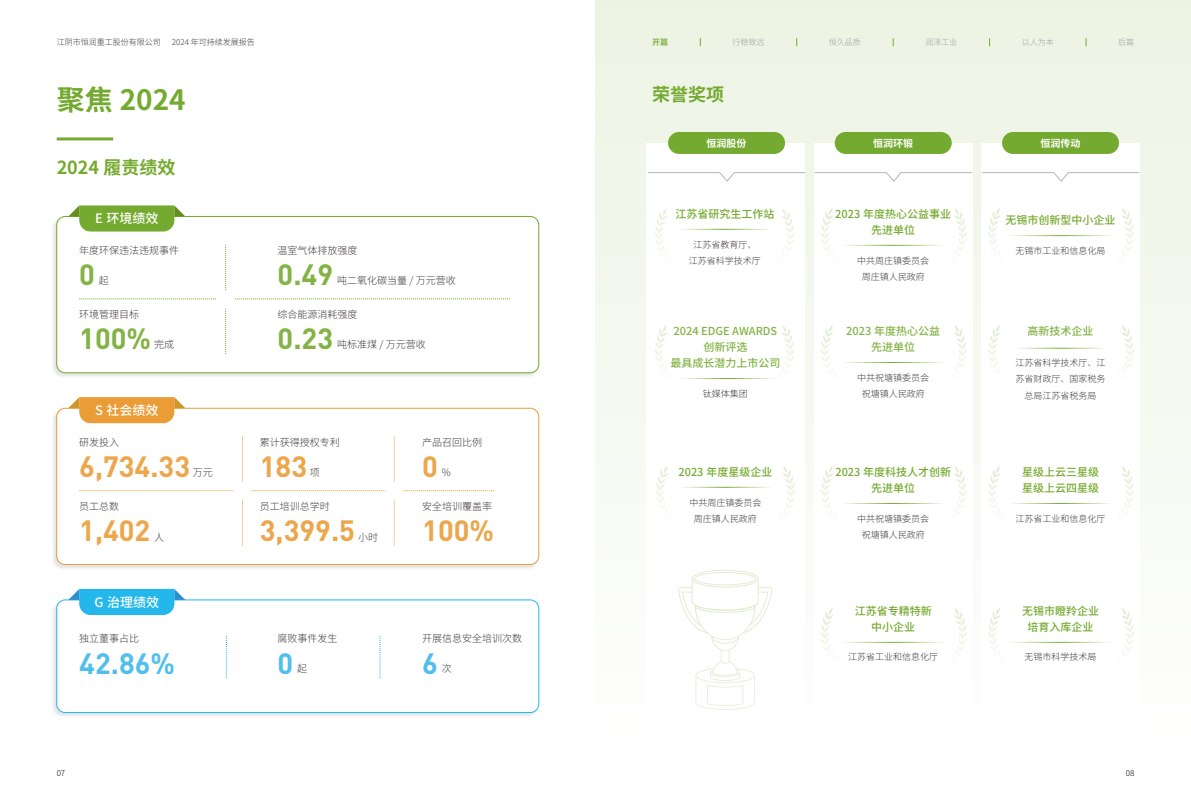
<style>
.page{position:relative;width:1191px;height:808px;background:#fff}
.page>*{position:absolute;margin:0;border:0;box-sizing:border-box;transform-origin:0 0}
.t1{font:700 29px "DIN";color:#eca64b}
.t2{font:700 29px "DIN";color:#82b344}
.t3{font:700 29px "DIN";color:#52beee}
.t4{font:700 28px "Source Han Sans CN";color:#74aa2f}
.t5{font:700 18px "Source Han Sans CN";color:#74aa2f}
.t6{font:500 13px "Source Han Sans CN";color:#fff}
.t7{font:500 11px/16px "Source Han Sans CN";color:#74aa2f;text-align:center}
.t8{font:500 11px/16px "Source Han Sans CN";color:#82b344;text-align:center}
.t9{font:300 10px "Source Han Sans CN";color:#3e3a39}
.t10{font:700 10px "Source Han Sans CN";color:#fff}
.t11{font:300 9px/16px "Source Han Sans CN";color:#3e3a39;text-align:center}
.t12{font:300 8px "Source Han Sans CN";color:#3e3a39}
.t13{font:300 8px "Source Han Sans CN";color:#9fa0a0}
.t14{font:300 8px "Source Han Sans CN";color:#000}
.t15{font:700 8px "Source Han Sans CN";color:#82b344}
</style>
<div class="page">
<hr style="left:57px;top:137px;width:56px;height:3px;background:#74aa2f">
<div style="left:595px;top:0;width:596px;height:808px;background:linear-gradient(to bottom,#ecf3e3,#fff)"></div>
<div style="left:646px;top:143px;width:159px;height:594px;background:#fff"></div>
<div style="left:814px;top:143px;width:158px;height:594px;background:#fff"></div>
<div style="left:981px;top:143px;width:159px;height:594px;background:#fff"></div>
<svg style="left:647px;top:172px;width:158px;height:10px"></svg>
<svg style="left:814px;top:172px;width:158px;height:10px"></svg>
<svg style="left:981px;top:172px;width:158px;height:10px"></svg>
<hr style="left:677px;top:229px;width:95px;height:1px;background:#74aa2f">
<svg style="left:655px;top:209px;width:23px;height:42px"></svg>
<svg style="left:770px;top:209px;width:24px;height:42px"></svg>
<svg style="left:821px;top:608px;width:12px;height:45px"></svg>
<svg style="left:954px;top:608px;width:13px;height:45px"></svg>
<svg style="left:988px;top:608px;width:13px;height:45px"></svg>
<svg style="left:1121px;top:608px;width:13px;height:45px"></svg>
<svg style="left:988px;top:208px;width:13px;height:45px"></svg>
<svg style="left:1122px;top:208px;width:12px;height:45px"></svg>
<hr style="left:1006px;top:235px;width:108px;height:1px;background:#74aa2f">
<div style="left:668px;top:132px;width:117px;height:22px;background:#74aa2f;border-radius:11px"></div>
<div style="left:1002px;top:132px;width:117px;height:22px;background:#74aa2f;border-radius:11px"></div>
<div style="left:834px;top:132px;width:117px;height:22px;background:#74aa2f;border-radius:11px"></div>
<svg style="left:821px;top:208px;width:12px;height:45px"></svg>
<svg style="left:954px;top:208px;width:13px;height:45px"></svg>
<hr style="left:841px;top:245px;width:104px;height:1px;background:#74aa2f">
<svg style="left:821px;top:325px;width:12px;height:45px"></svg>
<svg style="left:954px;top:325px;width:13px;height:45px"></svg>
<hr style="left:841px;top:362px;width:104px;height:1px;background:#74aa2f">
<svg style="left:821px;top:466px;width:12px;height:45px"></svg>
<svg style="left:954px;top:466px;width:13px;height:45px"></svg>
<svg style="left:988px;top:466px;width:13px;height:45px"></svg>
<svg style="left:1122px;top:466px;width:12px;height:45px"></svg>
<hr style="left:841px;top:503px;width:104px;height:1px;background:#74aa2f">
<hr style="left:1008px;top:503px;width:104px;height:1px;background:#74aa2f">
<hr style="left:841px;top:642px;width:104px;height:1px;background:#74aa2f">
<hr style="left:1008px;top:642px;width:104px;height:1px;background:#74aa2f">
<hr style="left:680px;top:378px;width:94px;height:1px;background:#74aa2f">
<svg style="left:654px;top:325px;width:13px;height:45px"></svg>
<svg style="left:770px;top:325px;width:25px;height:54px"></svg>
<hr style="left:678px;top:487px;width:94px;height:1px;background:#74aa2f">
<svg style="left:655px;top:466px;width:24px;height:45px"></svg>
<svg style="left:771px;top:466px;width:24px;height:45px"></svg>
<svg style="left:988px;top:325px;width:13px;height:45px"></svg>
<svg style="left:1122px;top:325px;width:12px;height:45px"></svg>
<div style="left:692px;top:570px;width:66px;height:17px;border:1px solid #74aa2f;border-radius:50%"></div>
<div style="left:694px;top:572px;width:61px;height:13px;border:1px solid #74aa2f;border-radius:50%"></div>
<svg style="left:678px;top:578px;width:94px;height:132px"></svg>
<div style="left:51px;top:599px;width:488px;height:119px;background:#000;opacity:.11"></div>
<div style="left:57px;top:600px;width:482px;height:112px;background:#fff;border-radius:9px"></div>
<div style="left:57px;top:600px;width:482px;height:113px;border:1px solid #24b7ec;border-radius:9px"></div>
<svg style="left:68px;top:589px;width:117px;height:26px;background:#48c1ed"></svg>
<div style="left:51px;top:408px;width:488px;height:162px;background:#000;opacity:.11"></div>
<div style="left:57px;top:408px;width:482px;height:156px;background:#fff;border-radius:9px"></div>
<div style="left:57px;top:408px;width:482px;height:157px;border:1px solid #ea9c37;border-radius:9px"></div>
<svg style="left:68px;top:397px;width:117px;height:26px;background:#ecac57"></svg>
<div style="left:51px;top:216px;width:488px;height:163px;background:#000;opacity:.11"></div>
<div style="left:57px;top:216px;width:482px;height:157px;background:#fff;border-radius:9px"></div>
<div style="left:57px;top:216px;width:482px;height:157px;border:1px solid #74aa2f;border-radius:9px"></div>
<svg style="left:68px;top:205px;width:117px;height:27px"></svg>
<svg style="left:226px;top:636px;width:1px;height:42px"></svg>
<svg style="left:380px;top:636px;width:1px;height:42px"></svg>
<svg style="left:79px;top:245px;width:431px;height:109px"></svg>
<svg style="left:79px;top:437px;width:415px;height:109px"></svg>
<div style="left:217px;top:290px;width:17px;height:18px;background:#fff;border-radius:50%"></div>
<div style="left:234px;top:482px;width:17px;height:17px;background:#fff;border-radius:50%"></div>
<div style="left:386px;top:482px;width:17px;height:17px;background:#fff;border-radius:50%"></div>
<hr style="left:1013px;top:348px;width:94px;height:1px;background:#74aa2f">
<p class="t12" style="left:57px;top:38px;width:105px">江阴市恒润重工股份有限公司</p>
<p class="t12" style="left:172px;top:38px;width:85px">2024 年可持续发展报告</p>
<h2 class="t4" style="left:57px;top:84px;width:130px">聚焦 2024</h2>
<h3 class="t5" style="left:57px;top:158px;width:120px">2024 履责绩效</h3>
<h3 class="t6" style="left:95px;top:211px;width:65px">E 环境绩效</h3>
<p class="t9" style="left:79px;top:244px;width:101px">年度环保违法违规事件</p>
<h1 class="t2" style="left:79px;top:256px;width:17px">0</h1>
<p class="t9" style="left:99px;top:274px;width:11px">起</p>
<p class="t9" style="left:79px;top:308px;width:61px">环境管理目标</p>
<h1 class="t2" style="left:79px;top:320px;width:73px">100%</h1>
<p class="t9" style="left:278px;top:244px;width:81px">温室气体排放强度</p>
<h1 class="t2" style="left:278px;top:256px;width:57px">0.49</h1>
<p class="t9" style="left:337px;top:274px;width:120px">吨二氧化碳当量 / 万元营收</p>
<p class="t9" style="left:278px;top:308px;width:81px">综合能源消耗强度</p>
<p class="t9" style="left:154px;top:338px;width:21px">完成</p>
<h1 class="t2" style="left:278px;top:320px;width:57px">0.23</h1>
<p class="t9" style="left:337px;top:338px;width:90px">吨标准煤 / 万元营收</p>
<h3 class="t6" style="left:95px;top:403px;width:65px">S 社会绩效</h3>
<p class="t9" style="left:79px;top:436px;width:41px">研发投入</p>
<h1 class="t1" style="left:79px;top:448px;width:112px">6,734.33</h1>
<p class="t9" style="left:193px;top:467px;width:21px">万元</p>
<p class="t9" style="left:260px;top:436px;width:81px">累计获得授权专利</p>
<h1 class="t1" style="left:260px;top:448px;width:49px">183</h1>
<p class="t9" style="left:310px;top:467px;width:11px">项</p>
<p class="t9" style="left:422px;top:436px;width:61px">产品召回比例</p>
<h1 class="t1" style="left:422px;top:448px;width:17px">0</h1>
<p class="t9" style="left:442px;top:467px;width:10px">%</p>
<p class="t9" style="left:79px;top:500px;width:41px">员工总数</p>
<p class="t9" style="left:422px;top:500px;width:71px">安全培训覆盖率</p>
<h1 class="t1" style="left:422px;top:512px;width:73px">100%</h1>
<p class="t9" style="left:260px;top:500px;width:71px">员工培训总学时</p>
<h1 class="t1" style="left:260px;top:512px;width:97px">3,399.5</h1>
<p class="t9" style="left:358px;top:531px;width:21px">小时</p>
<h1 class="t1" style="left:79px;top:512px;width:73px">1,402</h1>
<p class="t9" style="left:154px;top:531px;width:11px">人</p>
<h3 class="t6" style="left:95px;top:595px;width:66px">G 治理绩效</h3>
<p class="t9" style="left:79px;top:633px;width:61px">独立董事占比</p>
<h1 class="t3" style="left:79px;top:645px;width:97px">42.86%</h1>
<p class="t9" style="left:278px;top:633px;width:61px">腐败事件发生</p>
<h1 class="t3" style="left:278px;top:645px;width:17px">0</h1>
<p class="t9" style="left:297px;top:663px;width:11px">起</p>
<p class="t9" style="left:422px;top:633px;width:101px">开展信息安全培训次数</p>
<h1 class="t3" style="left:422px;top:645px;width:17px">6</h1>
<p class="t9" style="left:442px;top:663px;width:11px">次</p>
<p class="t15" style="left:652px;top:38px;width:17px">开篇</p>
<p class="t13" style="left:732px;top:38px;width:33px">行稳致远</p>
<p class="t13" style="left:829px;top:38px;width:33px">恒久品质</p>
<p class="t13" style="left:925px;top:38px;width:33px">润泽工业</p>
<p class="t13" style="left:1021px;top:38px;width:33px">以人为本</p>
<p class="t13" style="left:1118px;top:38px;width:17px">后篇</p>
<h3 class="t5" style="left:652px;top:84px;width:73px">荣誉奖项</h3>
<p class="t10" style="left:706px;top:137px;width:41px">恒润股份</p>
<p class="t10" style="left:873px;top:137px;width:41px">恒润环锻</p>
<p class="t10" style="left:1040px;top:137px;width:41px">恒润传动</p>
<p class="t7" style="left:675px;top:206px;width:100px">江苏省研究生工作站</p>
<p class="t11" style="left:689px;top:236px;width:73px">江苏省教育厅、江苏省科学技术厅</p>
<p class="t11" style="left:1015px;top:243px;width:92px">无锡市工业和信息化局</p>
<p class="t7" style="left:835px;top:206px;width:117px">2023 年度热心公益事业先进单位</p>
<p class="t11" style="left:857px;top:252px;width:73px">中共周庄镇委员会周庄镇人民政府</p>
<p class="t7" style="left:1005px;top:212px;width:111px">无锡市创新型中小企业</p>
<p class="t8" style="left:670px;top:323px;width:111px">2024 EDGE AWARDS创新评选<br>最具成长潜力上市公司</p>
<p class="t11" style="left:703px;top:386px;width:46px">钛媒体集团</p>
<p class="t7" style="left:678px;top:464px;width:95px">2023 年度星级企业</p>
<p class="t11" style="left:689px;top:494px;width:73px">中共周庄镇委员会周庄镇人民政府</p>
<p class="t8" style="left:846px;top:323px;width:95px">2023 年度热心公益先进单位</p>
<p class="t11" style="left:857px;top:370px;width:73px">中共祝塘镇委员会祝塘镇人民政府</p>
<p class="t7" style="left:835px;top:464px;width:117px">2023 年度科技人才创新先进单位</p>
<p class="t11" style="left:857px;top:510px;width:73px">中共祝塘镇委员会祝塘镇人民政府</p>
<p class="t7" style="left:854px;top:603px;width:78px">江苏省专精特新中小企业</p>
<p class="t11" style="left:848px;top:649px;width:91px">江苏省工业和信息化厅</p>
<p class="t8" style="left:1027px;top:323px;width:67px">高新技术企业</p>
<p class="t11" style="left:1015px;top:355px;width:91px">江苏省科学技术厅、江苏省财政厅、国家税务总局江苏省税务局</p>
<p class="t7" style="left:1022px;top:464px;width:78px;text-align:left">星级上云三星级星级上云四星级</p>
<p class="t11" style="left:1015px;top:510px;width:92px">江苏省工业和信息化厅</p>
<p class="t7" style="left:1022px;top:603px;width:79px">无锡市瞪羚企业培育入库企业</p>
<p class="t11" style="left:1024px;top:649px;width:73px">无锡市科学技术局</p>
<p class="t14" style="left:57px;top:769px;width:10px">07</p>
<p class="t14" style="left:1125px;top:769px;width:10px">08</p>
</div>
